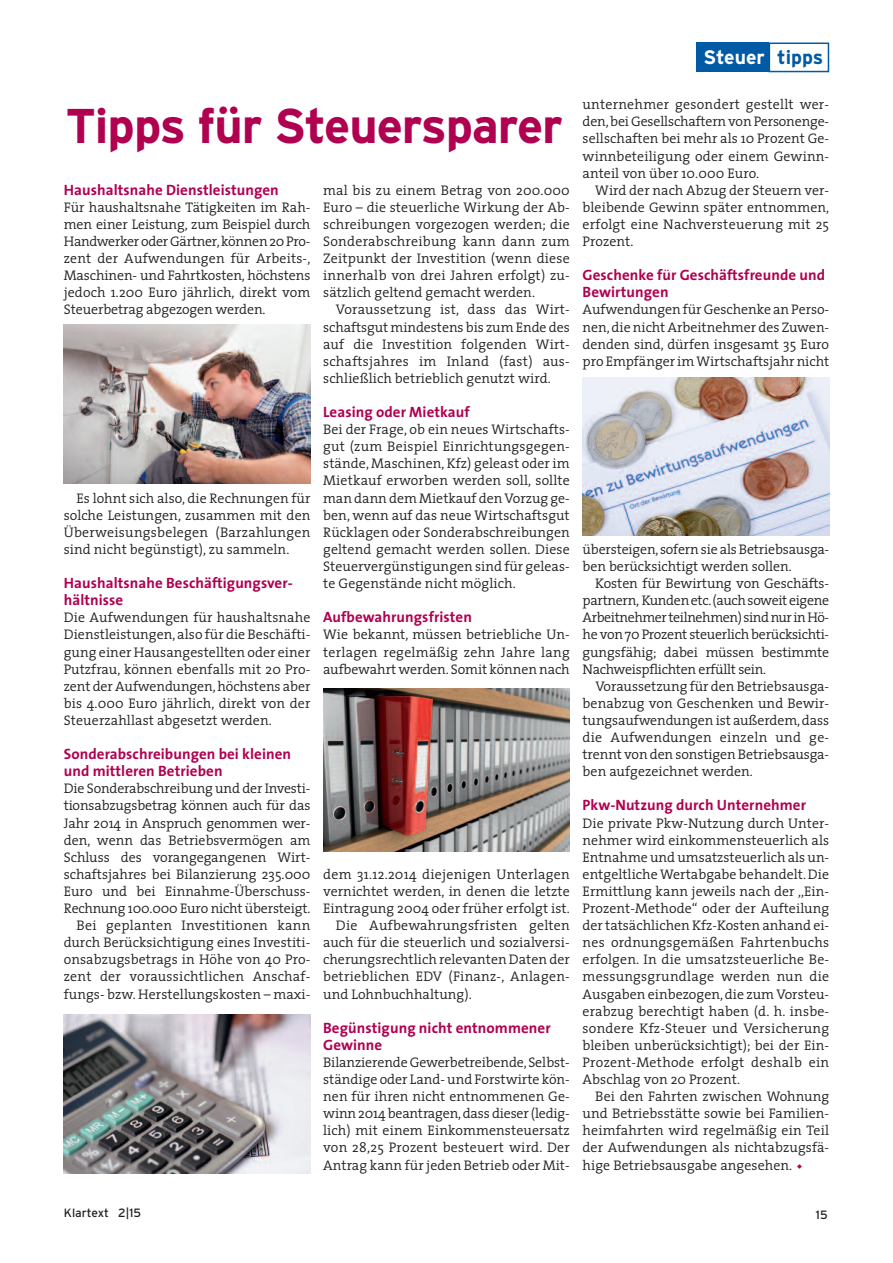
<style>
.page{position:relative;width:893px;height:1263px;background:#fff}
.page>*{position:absolute;margin:0;border:0;box-sizing:border-box;transform-origin:0 0}
.t1{font:700 48.75px "Interstate";letter-spacing:-.02em;color:#b00151}
.t2{font:700 19.5px "Interstate";color:#fff}
.t3{font:700 15px/17.1px "The Sans";letter-spacing:.005em;color:#b00151}
.t4{font:300 13.95px/17.1px "The Serif";letter-spacing:.005em;color:#231f20;text-align:justify}
.t5{font:12px "Interstate";color:#231f20}
.s1{font-family:"Koz Min Pr 6 N";font-weight:500}
.s2{color:#015aa4}
</style>
<div class="page">
<img style="left:64px;top:1014px;width:246px;height:160px">
<img style="left:583px;top:377px;width:246px;height:159px">
<img style="left:64px;top:324px;width:246px;height:160px">
<img style="left:323px;top:689px;width:247px;height:163px">
<div style="left:769px;top:43px;width:60px;height:29px;border:2px solid #015aa4"></div>
<div style="left:696px;top:43px;width:73px;height:29px;background:#015aa4"></div>
<h1 class="t1" style="left:66px;top:98px;width:499px">Tipps für Steuersparer</h1>
<p class="t3" style="left:64px;top:181px;width:217px">Haushaltsnahe Dienstleistungen</p>
<p class="t4" style="left:64px;top:198px;width:248px">Für haushaltsnahe Tätigkeiten im Rah&shy;men einer Leistung, zum Beispiel durch HandwerkeroderGärtner,können20Pro&shy;zent der Aufwendungen für Arbeits-, Maschinen- und Fahrtkosten, höchstens jedoch 1.200 Euro jährlich, direkt vom Steuerbetrag abgezogen werden.</p>
<p class="t4" style="left:323px;top:181px;width:248px">mal bis zu einem Betrag von 200.000<br>Euro – die steuerliche Wirkung der Ab&shy;schreibungen vorgezogen werden; die Sonderabschreibung kann dann zum Zeitpunkt der Investition (wenn diese innerhalb von drei Jahren erfolgt) zu&shy;sätzlich geltend gemacht werden.</p>
<p class="t4" style="left:323px;top:301px;width:248px;text-indent:13px">Voraussetzung ist, dass das Wirt&shy;schaftsgut mindestens bis zum Ende des auf die Investition folgenden Wirt&shy;schaftsjahres im Inland (fast) aus&shy;schließlich betrieblich genutzt wird.</p>
<p class="t3" style="left:323px;top:403px;width:148px">Leasing oder Mietkauf</p>
<p class="t4" style="left:323px;top:420px;width:248px">Bei der Frage, ob ein neues Wirtschafts&shy;gut (zum Beispiel Einrichtungsgegen&shy;stände,Maschinen,Kfz) geleast oder im Mietkauf erworben werden soll, sollte man dann dem Mietkauf den Vorzug ge&shy;ben, wenn auf das neue Wirtschaftsgut Rücklagen oder Sonderabschreibungen geltend gemacht werden sollen. Diese Steuervergünstigungen sind für geleas&shy;te Gegenstände nicht möglich.</p>
<p class="t3" style="left:323px;top:608px;width:150px">Aufbewahrungsfristen</p>
<p class="t4" style="left:323px;top:626px;width:248px">Wie bekannt, müssen betriebliche Un&shy;terlagen regelmäßig zehn Jahre lang aufbewahrt werden. Somit können nach</p>
<p class="t4" style="left:64px;top:489px;width:248px;text-indent:13px">Es lohnt sich also, die Rechnungen für solche Leistungen, zusammen mit den Überweisungsbelegen (Barzahlungen sind nicht begünstigt), zu sammeln.</p>
<p class="t3" style="left:64px;top:574px;width:230px">Haushaltsnahe Beschäftigungsver&shy;hältnisse</p>
<p class="t4" style="left:64px;top:609px;width:248px">Die Aufwendungen für haushaltsnahe Dienstleistungen,also für die Beschäfti&shy;gung einer Hausangestellten oder einer Putzfrau, können ebenfalls mit 20 Pro&shy;zent der Aufwendungen,höchstens aber bis 4.000 Euro jährlich, direkt von der Steuerzahllast abgesetzt werden.</p>
<p class="t3" style="left:64px;top:745px;width:229px">Sonderabschreibungen bei kleinen und mittleren Betrieben</p>
<p class="t4" style="left:64px;top:780px;width:248px;text-align:right">Die Sonderabschreibung und der Investi&shy;tionsabzugsbetrag können auch für das Jahr 2014 in Anspruch genommen wer&shy;den, wenn das Betriebsvermögen am Schluss des vorangegangenen Wirt&shy;schaftsjahres bei Bilanzierung 235.000<br>Euro und bei Einnahme-Überschuss-Rechnung 100.000 Euro nicht übersteigt.<br>Bei geplanten Investitionen kann durch Berücksichtigung eines Investiti&shy;onsabzugsbetrags in Höhe von 40 Pro&shy;zent der voraussichtlichen Anschaf&shy;fungs- bzw. Herstellungskosten – maxi-</p>
<p class="t4" style="left:323px;top:865px;width:248px">dem 31.12.2014 diejenigen Unterlagen</p>
<p class="t4" style="left:323px;top:882px;width:248px">vernichtet werden, in denen die letzte</p>
<p class="t4" style="left:323px;top:899px;width:248px">Eintragung 2004 oder früher erfolgt ist.</p>
<p class="t4" style="left:336px;top:916px;width:235px">Die Aufbewahrungsfristen gelten</p>
<p class="t4" style="left:323px;top:933px;width:248px">auch für die steuerlich und sozialversi-</p>
<p class="t4" style="left:323px;top:951px;width:248px">cherungsrechtlich relevanten Daten der</p>
<p class="t4" style="left:323px;top:968px;width:248px">betrieblichen EDV (Finanz-, Anlagen-</p>
<p class="t4" style="left:323px;top:985px;width:150px">und Lohnbuchhaltung).</p>
<p class="t3" style="left:323px;top:1019px;width:229px">Begünstigung nicht entnommener<br>Gewinne</p>
<p class="t4" style="left:323px;top:1053px;width:248px">BilanzierendeGewerbetreibende,Selbst - ständige oder Land- und Forstwirte kön&shy;nen fu<span class="s1">̈</span>r ihren nicht entnommenen Ge&shy;winn 2014 beantragen,dass dieser (ledig&shy;lich) mit einem Einkommensteuersatz von 28,25 Prozent besteuert wird. Der Antrag kann fu<span class="s1">̈</span>r jeden Betrieb oder Mit-</p>
<h2 class="t2" style="left:703px;top:46px;width:122px">Steuer <span class="s2">tipps</span></h2>
<p class="t4" style="left:583px;top:96px;width:248px">unternehmer gesondert gestellt wer&shy;den,bei Gesellschaftern von Personenge&shy;sellschaften bei mehr als 10 Prozent Ge&shy;winnbeteiligung oder einem Gewinn&shy;anteil von u<span class="s1">̈</span>ber 10.000 Euro.</p>
<p class="t4" style="left:583px;top:181px;width:248px;text-indent:13px">Wird der nach Abzug der Steuern ver&shy;bleibende Gewinn später entnommen, erfolgt eine Nachversteuerung mit 25<br>Prozent.</p>
<p class="t3" style="left:583px;top:266px;width:244px">Geschenke fu<span class="s1">̈</span>r Geschäftsfreunde und<br>Bewirtungen</p>
<p class="t4" style="left:583px;top:301px;width:248px">Aufwendungenfu<span class="s1">̈</span>rGeschenke anPerso&shy;nen,dienichtArbeitnehmer des Zuwen&shy;denden sind, du<span class="s1">̈</span>rfen insgesamt 35 Euro pro EmpfängerimWirtschaftsjahrnicht</p>
<p class="t4" style="left:583px;top:540px;width:248px">u<span class="s1">̈</span>bersteigen,sofernsie alsBetriebsausga&shy;ben beru<span class="s1">̈</span>cksichtigt werden sollen.</p>
<p class="t4" style="left:583px;top:574px;width:248px;text-indent:13px">Kosten fu<span class="s1">̈</span>r Bewirtung von Geschäfts&shy;partnern, Kundenetc.(auchsoweiteigene Arbeitnehmerteilnehmen)sindnurinHö&shy;he von 70 Prozent steuerlich beru<span class="s1">̈</span>cksichti&shy;gungsfähig; dabei mu<span class="s1">̈</span>ssen bestimmte Nachweispflichten erfu<span class="s1">̈</span>llt sein.</p>
<p class="t4" style="left:583px;top:677px;width:248px;text-indent:13px">Voraussetzung fu<span class="s1">̈</span>r den Betriebsausga&shy;benabzug von Geschenken und Bewir&shy;tungsaufwendungen ist außerdem,dass die Aufwendungen einzeln und ge&shy;trennt von den sonstigen Betriebsausga&shy;ben aufgezeichnet werden.</p>
<p class="t3" style="left:583px;top:796px;width:225px">Pkw-Nutzung durch Unternehmer</p>
<p class="t4" style="left:583px;top:814px;width:248px">Die private Pkw-Nutzung durch Unter&shy;nehmer wird einkommensteuerlich als Entnahme und umsatzsteuerlich als un&shy;entgeltliche Wertabgabe behandelt.Die Ermittlung kann jeweils nach der ,,Ein-Prozent-Methode“ oder der Aufteilung der tatsächlichen Kfz-Kosten anhand ei&shy;nes ordnungsgemäßen Fahrtenbuchs erfolgen. In die umsatzsteuerliche Be&shy;messungsgrundlage werden nun die Ausgaben einbezogen,die zum Vorsteu&shy;erabzug berechtigt haben (d. h. insbe&shy;sondere Kfz-Steuer und Versicherung bleiben unberu<span class="s1">̈</span> cksichtigt); bei der Ein-Prozent-Methode erfolgt deshalb ein Abschlag von 20 Prozent.</p>
<p class="t4" style="left:583px;top:1087px;width:248px;text-indent:13px">Bei den Fahrten zwischen Wohnung und Betriebsstätte sowie bei Familien&shy;heimfahrten wird regelmäßig ein Teil der Aufwendungen als nichtabzugsfä&shy;hige Betriebsausgabe angesehen.</p>
<p class="t5" style="left:64px;top:1206px;width:79px">Klartext 2|15</p>
<p class="t5" style="left:816px;top:1208px;width:13px">15</p>
</div>
